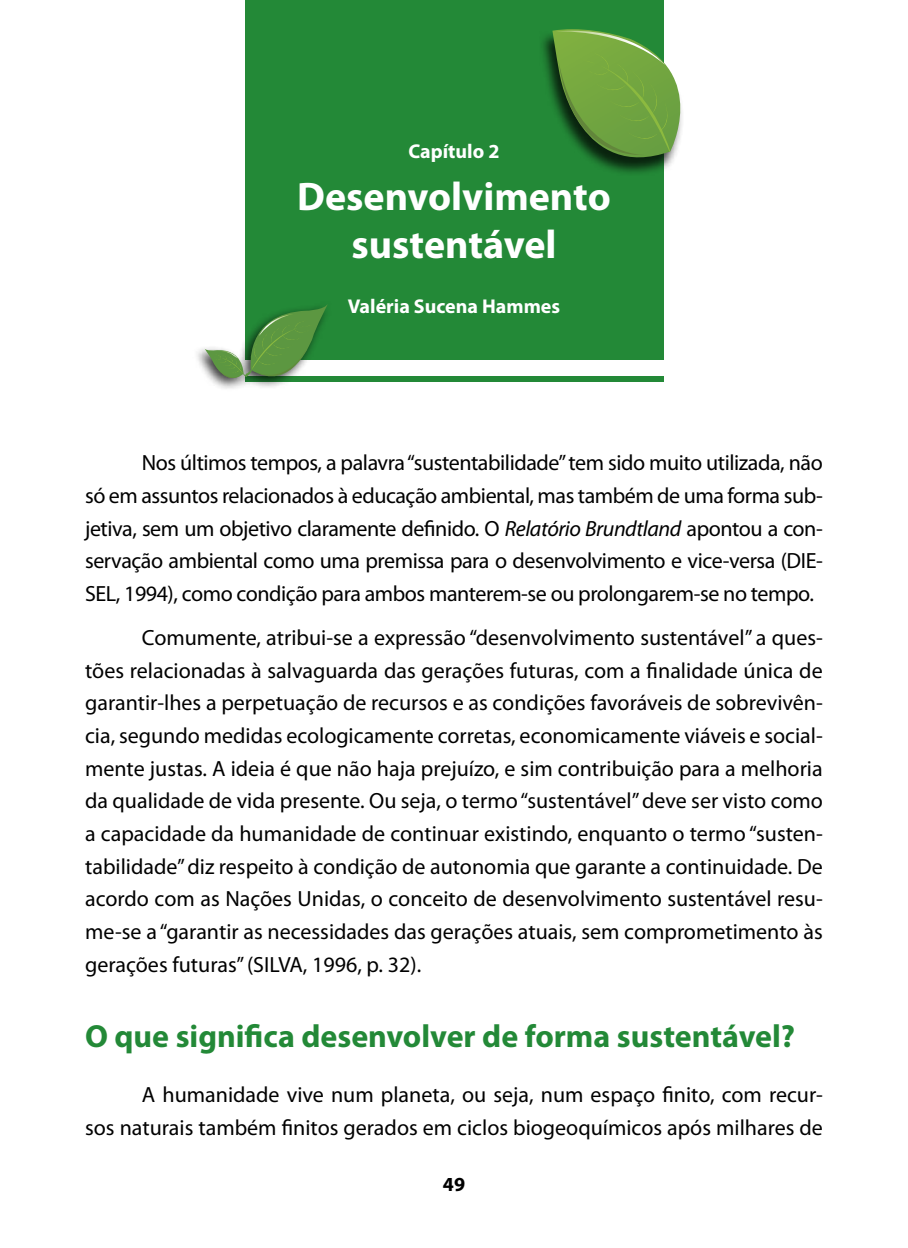
<style>
.page{position:relative;width:908px;height:1248px;background:#fff}
.page>*{position:absolute;margin:0;border:0;box-sizing:border-box;transform-origin:0 0}
.t1{font:700 40px/48px "Myriad Pro";color:#fff;text-align:center}
.t2{font:700 32px "Myriad Pro";color:#238937}
.t3{font:22px/32.6px "Myriad Pro";color:#000;text-align:justify}
.t4{font:700 20px "Myriad Pro";color:#fff}
.t5{font:700 20px "Myriad Pro";color:#000}
.s1{font-style:italic}
</style>
<div class="page">
<div style="left:245px;top:0;width:417px;height:359px;background:#238937"></div>
<div style="left:245px;top:376px;width:417px;height:6px;background:#238937"></div>
<div style="left:538px;top:30px;width:146px;height:147px;background:#000;opacity:.75"></div>
<svg style="left:552px;top:27px;width:132px;height:156px"></svg>
<div style="left:192px;top:300px;width:139px;height:91px;background:#000;opacity:.75"></div>
<svg style="left:204px;top:303px;width:124px;height:88px"></svg>
<p class="t4" style="left:408px;top:138px;width:92px">Capítulo 2</p>
<h1 class="t1" style="left:297px;top:171px;width:315px">Desenvolvimento sustentável</h1>
<p class="t4" style="left:347px;top:293px;width:214px">Valéria Sucena Hammes</p>
<p class="t3" style="left:85px;top:446px;width:739px;text-indent:57px">Nos últimos tempos, a palavra “sustentabilidade” tem sido muito utilizada, não só em assuntos relacionados à educação ambiental, mas também de uma forma sub&shy;jetiva, sem um objetivo claramente definido. O <span class="s1">Relatório Brundtland</span> apontou a con&shy;servação ambiental como uma premissa para o desenvolvimento e vice-versa (DIE-SEL, 1994), como condição para ambos manterem-se ou prolongarem-se no tempo.</p>
<p class="t3" style="left:85px;top:621px;width:739px;text-indent:57px">Comumente, atribui-se a expressão “desenvolvimento sustentável” a ques&shy;tões relacionadas à salvaguarda das gerações futuras, com a finalidade única de garantir-lhes a perpetuação de recursos e as condições favoráveis de sobrevivên&shy;cia, segundo medidas ecologicamente corretas, economicamente viáveis e social&shy;mente justas. A ideia é que não haja prejuízo, e sim contribuição para a melhoria da qualidade de vida presente. Ou seja, o termo “sustentável” deve ser visto como a capacidade da humanidade de continuar existindo, enquanto o termo “susten&shy;tabilidade” diz respeito à condição de autonomia que garante a continuidade. De acordo com as Nações Unidas, o conceito de desenvolvimento sustentável resu&shy;me-se a “garantir as necessidades das gerações atuais, sem comprometimento às gerações futuras” (SILVA, 1996, p. 32).</p>
<h2 class="t2" style="left:85px;top:1014px;width:711px">O que significa desenvolver de forma sustentável?</h2>
<p class="t3" style="left:85px;top:1077px;width:739px;text-align:right">A humanidade vive num planeta, ou seja, num espaço finito, com recur-<br>sos naturais também finitos gerados em ciclos biogeoquímicos após milhares de</p>
<p class="t5" style="left:442px;top:1171px;width:24px">49</p>
</div>
